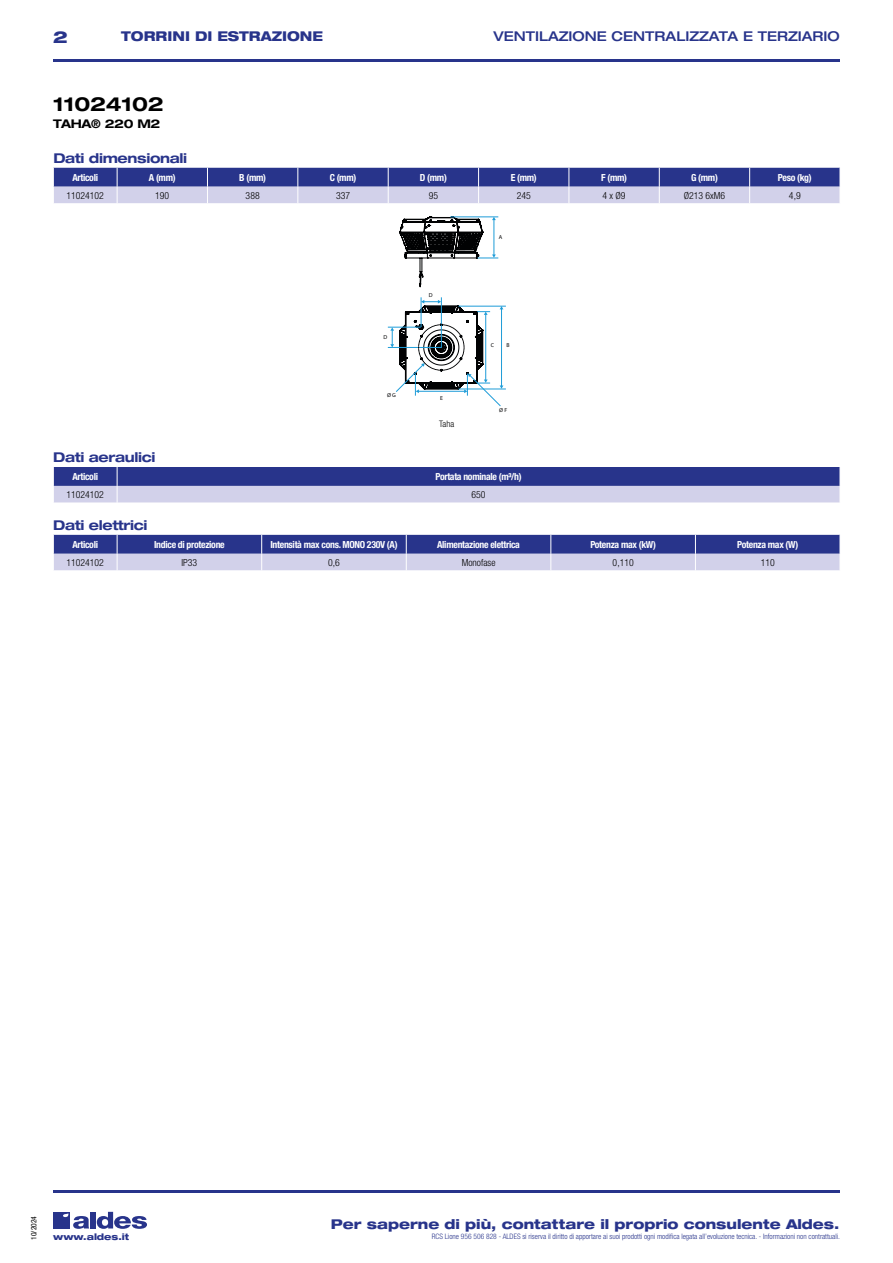
<style>
.page{position:relative;width:893px;height:1263px;background:#fff}
.page>*{position:absolute;margin:0;border:0;box-sizing:border-box;transform-origin:0 0}
.t1{font:700 expanded 19.5px "Helvetica Neue LT Std";letter-spacing:-.01em;color:#000}
.t2{font:800 expanded 16.5px "Helvetica Neue LT Std";color:#28348b}
.t3{font:800 expanded 13.5px "Helvetica Neue LT Std";color:#28348b}
.t4{font:700 expanded 13.5px "Helvetica Neue LT Std";letter-spacing:-.025em;color:#28348b}
.t5{font:500 expanded 13.5px "Helvetica Neue LT Std";color:#28348b}
.t6{font:800 expanded 13.5px "Helvetica Neue LT Std";color:#28348b;scale:.95 1}
.t7{font:700 expanded 12px "Helvetica Neue LT Std";letter-spacing:-.025em;color:#000}
.t8{font:700 condensed 9.75px "Helvetica Neue LT Std";letter-spacing:-.03em;color:#fff}
.t9{font:300 condensed 9.75px "Helvetica Neue";color:#000}
.t10{font:800 expanded 9px "Helvetica Neue LT Std";color:#28348b}
.t11{font:300 condensed 9px "Helvetica Neue LT Std";color:#000}
.t12{font:300 condensed 7.5px "Helvetica Neue LT Std";color:#28348b}
.t13{font:condensed 7.5px "Helvetica Neue LT Std";color:#000}
.t14{font:5.7px "Myriad Pro";color:#010203}
</style>
<div class="page">
<div style="left:53px;top:1212px;width:17px;height:16px;background:#28348b"></div>
<div style="left:90px;top:1212px;width:6px;height:16px;background:#28348b"></div>
<svg style="left:97px;top:1212px;width:50px;height:17px"></svg>
<svg style="left:63px;top:1213px;width:26px;height:16px"></svg>
<hr style="left:53px;top:59px;width:787px;height:2px;background:#28348b">
<hr style="left:53px;top:1190px;width:787px;height:2px;background:#28348b">
<svg style="left:53px;top:168px;width:787px;height:35px;background:#7a7fb8"></svg>
<hr style="left:459px;top:306px;width:47px;height:1px;background:#1e9cd8">
<hr style="left:459px;top:389px;width:47px;height:1px;background:#1e9cd8">
<hr style="left:388px;top:347px;width:53px;height:1px;background:#1e9cd8">
<hr style="left:388px;top:327px;width:33px;height:1px;background:#1e9cd8">
<svg style="left:390px;top:216px;width:113px;height:190px"></svg>
<svg style="left:53px;top:467px;width:787px;height:36px;background:#7a7fb8"></svg>
<svg style="left:53px;top:535px;width:787px;height:36px;background:#7c82b9"></svg>
<h2 class="t2" style="left:53px;top:26px;width:16px">2</h2>
<h3 class="t6" style="left:121px;top:28px;width:214px">TORRINI DI ESTRAZIONE</h3>
<h3 class="t5" style="left:494px;top:28px;width:348px">VENTILAZIONE CENTRALIZZATA E TERZIARIO</h3>
<h1 class="t1" style="left:53px;top:92px;width:112px">11024102</h1>
<p class="t7" style="left:53px;top:116px;width:109px">TAHA® 220 M2</p>
<h3 class="t4" style="left:53px;top:150px;width:135px">Dati dimensionali</h3>
<p class="t8" style="left:72px;top:171px;width:27px">Articoli</p>
<p class="t8" style="left:149px;top:171px;width:28px">A (mm)</p>
<p class="t8" style="left:239px;top:171px;width:28px">B (mm)</p>
<p class="t8" style="left:330px;top:171px;width:28px">C (mm)</p>
<p class="t8" style="left:420px;top:171px;width:29px">D (mm)</p>
<p class="t8" style="left:511px;top:171px;width:28px">E (mm)</p>
<p class="t8" style="left:601px;top:171px;width:27px">F (mm)</p>
<p class="t8" style="left:691px;top:171px;width:28px">G (mm)</p>
<p class="t8" style="left:778px;top:171px;width:35px">Peso (kg)</p>
<p class="t9" style="left:67px;top:190px;width:39px">11024102</p>
<p class="t9" style="left:155px;top:190px;width:16px">190</p>
<p class="t9" style="left:246px;top:190px;width:16px">388</p>
<p class="t9" style="left:336px;top:190px;width:16px">337</p>
<p class="t9" style="left:429px;top:190px;width:11px">95</p>
<p class="t9" style="left:517px;top:190px;width:16px">245</p>
<p class="t9" style="left:603px;top:190px;width:25px">4 x Ø9</p>
<p class="t9" style="left:684px;top:190px;width:43px">Ø213 6xM6</p>
<p class="t9" style="left:789px;top:190px;width:13px">4,9</p>
<p class="t14" style="left:499px;top:234px;width:5px">A</p>
<p class="t14" style="left:384px;top:334px;width:5px">D</p>
<p class="t14" style="left:387px;top:391px;width:10px">Ø G</p>
<p class="t14" style="left:429px;top:291px;width:5px">D</p>
<p class="t14" style="left:440px;top:394px;width:4px">E</p>
<p class="t11" style="left:439px;top:418px;width:16px">Taha</p>
<p class="t14" style="left:491px;top:342px;width:5px">C</p>
<p class="t14" style="left:507px;top:342px;width:5px">B</p>
<p class="t14" style="left:499px;top:406px;width:10px">Ø F</p>
<h3 class="t4" style="left:53px;top:448px;width:104px">Dati aeraulici</h3>
<p class="t8" style="left:72px;top:471px;width:27px">Articoli</p>
<p class="t8" style="left:435px;top:471px;width:88px">Portata nominale (m³/h)</p>
<p class="t9" style="left:66px;top:489px;width:39px">11024102</p>
<p class="t9" style="left:472px;top:489px;width:16px">650</p>
<h3 class="t4" style="left:53px;top:517px;width:96px">Dati elettrici</h3>
<p class="t8" style="left:72px;top:538px;width:27px">Articoli</p>
<p class="t8" style="left:154px;top:538px;width:72px">Indice di protezione</p>
<p class="t8" style="left:270px;top:538px;width:129px">Intensità max cons. MONO 230V (A)</p>
<p class="t8" style="left:437px;top:538px;width:84px">Alimentazione elettrica</p>
<p class="t8" style="left:590px;top:538px;width:67px">Potenza max (kW)</p>
<p class="t8" style="left:737px;top:538px;width:62px">Potenza max (W)</p>
<p class="t9" style="left:67px;top:557px;width:39px">11024102</p>
<p class="t9" style="left:181px;top:557px;width:17px">IP33</p>
<p class="t9" style="left:328px;top:557px;width:13px">0,6</p>
<p class="t9" style="left:462px;top:557px;width:35px">Monofase</p>
<p class="t9" style="left:613px;top:557px;width:23px">0,110</p>
<p class="t9" style="left:761px;top:557px;width:16px">110</p>
<p class="t13" style="left:29px;top:1240px;width:25px;rotate:-90deg">10/2024</p>
<h3 class="t3" style="left:331px;top:1215px;width:510px">Per saperne di più, contattare il proprio consulente Aldes.</h3>
<p class="t10" style="left:53px;top:1231px;width:78px">www.aldes.it</p>
<p class="t12" style="left:432px;top:1232px;width:410px">RCS Lione 956 506 828 - ALDES si riserva il diritto di apportare ai suoi prodotti ogni modifica legata all’evoluzione tecnica. - Informazioni non contrattuali.</p>
</div>
